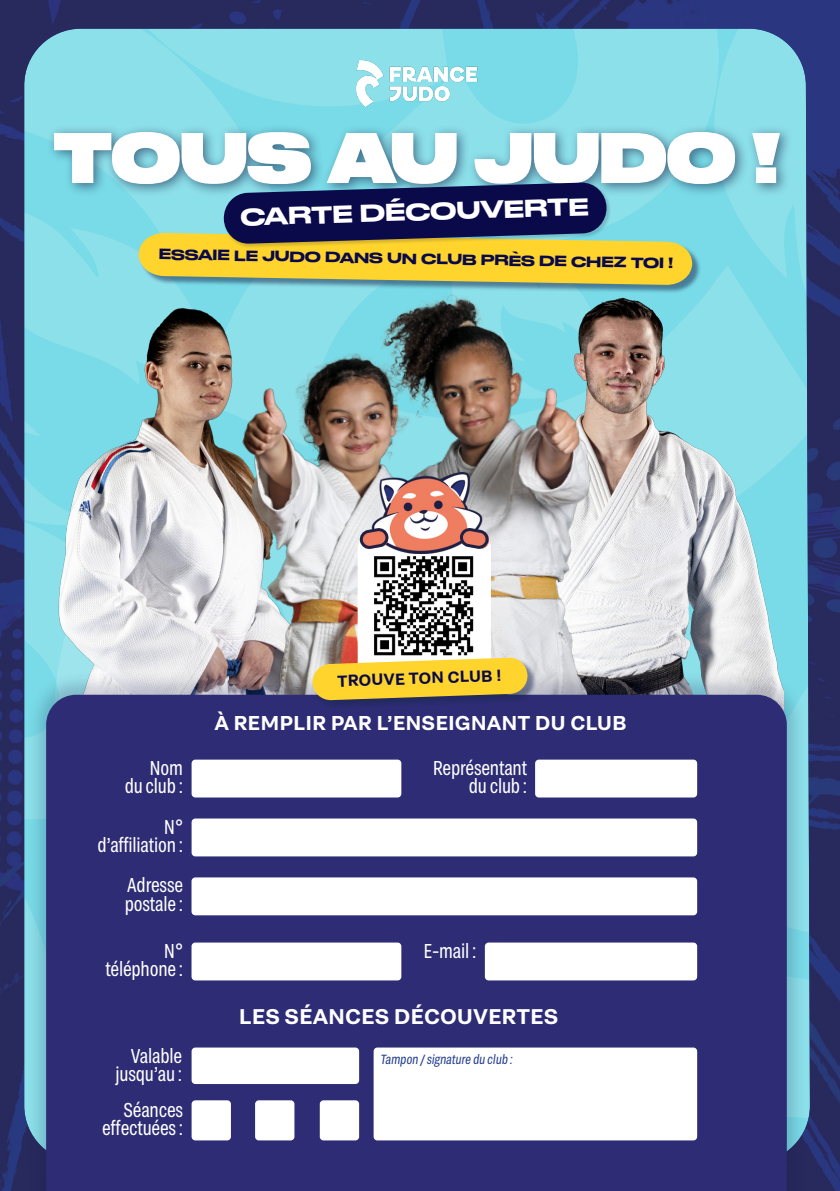
<style>
.page{position:relative;width:840px;height:1191px;background:#fff}
.page>*{position:absolute;margin:0;border:0;box-sizing:border-box;transform-origin:0 0}
.t1{font:67.2px "Druk Wide Trial Super";color:#fff;scale:.83 1}
.t2{font:500 23px "Druk Wide Trial";color:#fff}
.t3{font:600 21.2px "Grtsk Peta";color:#fff}
.t4{font:20px/18px "Grtsk Zetta";letter-spacing:-.01em;color:#fff;text-align:right}
.t5{font:600 20px "Grtsk Peta";color:#fff}
.t6{font:600 16px "Grtsk Peta";color:#0a0a4b}
.t7{font:500 14px "Druk Wide Trial";color:#0a0a4b}
.t8{font:13.2px "Grtsk Zetta";color:#253f8e}
</style>
<div class="page">
<img style="left:0;top:0;width:839px;height:1191px">
<img style="left:53px;top:303px;width:168px;height:368px">
<img style="left:618px;top:295px;width:165px;height:376px">
<img style="left:221px;top:400px;width:397px;height:271px">
<div style="left:26px;top:671px;width:780px;height:520px;background:#131944;opacity:.21"></div>
<div style="left:46px;top:694px;width:740px;height:497px;background:#2d2c74"></div>
<div style="left:191px;top:759px;width:210px;height:38px;background:#fff;border-radius:4px"></div>
<div style="left:191px;top:877px;width:505px;height:38px;background:#fff;border-radius:4px"></div>
<div style="left:191px;top:818px;width:505px;height:38px;background:#fff;border-radius:4px"></div>
<div style="left:191px;top:942px;width:210px;height:38px;background:#fff;border-radius:4px"></div>
<div style="left:484px;top:942px;width:212px;height:38px;background:#fff;border-radius:4px"></div>
<div style="left:191px;top:1100px;width:40px;height:40px;background:#fff;border-radius:4px"></div>
<div style="left:255px;top:1100px;width:39px;height:40px;background:#fff;border-radius:4px"></div>
<div style="left:319px;top:1100px;width:40px;height:40px;background:#fff;border-radius:4px"></div>
<div style="left:191px;top:1047px;width:168px;height:37px;background:#fff;border-radius:4px"></div>
<div style="left:535px;top:759px;width:161px;height:38px;background:#fff;border-radius:4px"></div>
<div style="left:373px;top:1047px;width:323px;height:93px;background:#fff;border-radius:4px"></div>
<svg style="left:138px;top:182px;width:554px;height:218px;background:#809886"></svg>
<div style="left:357px;top:539px;width:133px;height:131px;background:#fff;border-radius:8px"></div>
<img style="left:374px;top:556px;width:100px;height:100px">
<div style="left:314px;top:659px;width:222px;height:50px;background:#1b2950;opacity:.53"></div>
<svg style="left:312px;top:657px;width:215px;height:43px;background:#eac642"></svg>
<img style="left:361px;top:472px;width:126px;height:82px">
<svg style="left:359px;top:528px;width:29px;height:20px"></svg>
<svg style="left:457px;top:526px;width:34px;height:25px"></svg>
<p class="t1" style="left:53px;top:132px;width:876px">TOUS AU JUDO !</p>
<p class="t2" style="left:240px;top:209px;width:350px;rotate:-2deg">CARTE DECOUVERTE</p>
<p class="t7" style="left:159px;top:249px;width:515px;rotate:1deg">ESSAIE LE JUDO DANS UN CLUB PRES DE CHEZ TOI !</p>
<p class="t6" style="left:336px;top:671px;width:166px;rotate:-2deg">TROUVE TON CLUB !</p>
<p class="t4" style="left:125px;top:758px;width:60px">Nom<br>du club :</p>
<p class="t4" style="left:164px;top:817px;width:21px">N°</p>
<p class="t4" style="left:97px;top:835px;width:87px">d’affiliation :</p>
<p class="t4" style="left:127px;top:876px;width:57px">Adresse</p>
<p class="t4" style="left:125px;top:894px;width:60px">postale :</p>
<p class="t4" style="left:105px;top:941px;width:79px">N° téléphone :</p>
<p class="t4" style="left:115px;top:1046px;width:68px">Valable jusqu’au :</p>
<p class="t4" style="left:102px;top:1100px;width:82px">Séances effectuées :</p>
<p class="t5" style="left:214px;top:710px;width:413px">À REMPLIR PAR L’ENSEIGNANT DU CLUB</p>
<p class="t4" style="left:432px;top:758px;width:96px">Représentant du club :</p>
<p class="t4" style="left:423px;top:941px;width:54px">E-mail :</p>
<p class="t3" style="left:239px;top:1003px;width:320px">LES SÉANCES DÉCOUVERTES</p>
<p class="t8" style="left:380px;top:1051px;width:136px">Tampon / signature du club :</p>
</div>
